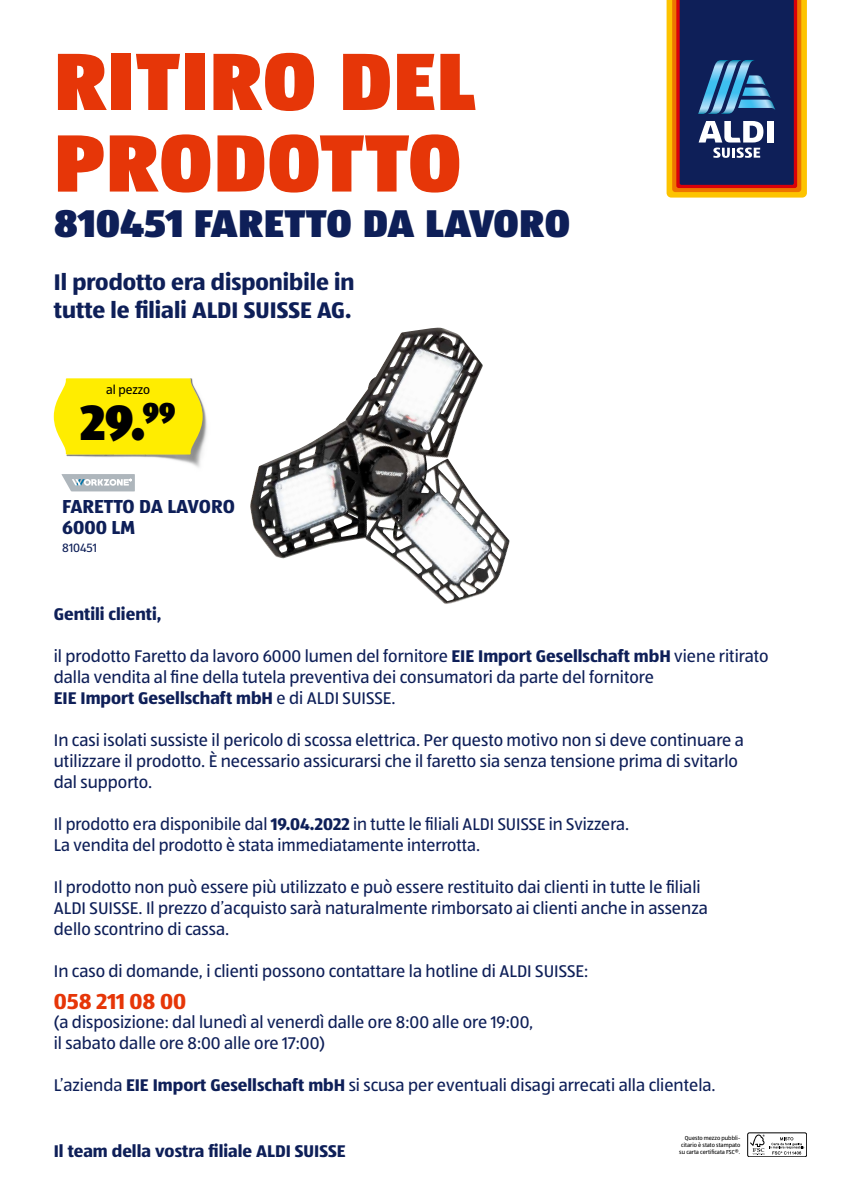
<style>
.page{position:relative;width:842px;height:1192px;background:#fff}
.page>*{position:absolute;margin:0;border:0;box-sizing:border-box;transform-origin:0 0}
.t1{font:900 84.15px/81.5px "ALDISUEDOT";letter-spacing:.01em;color:#e63608}
.t2{font:900 51.5px "ALDISUEDOT";color:#000;scale:.95 1}
.t3{font:900 40.1px "ALDISUEDOT";letter-spacing:.01em;color:#0e1f58}
.t4{font:700 23.4px/28.1px "ALDISUEDOT";color:#0e1f58}
.t5{font:700 22.5px "ALDISUEDOT";color:#e63608}
.t6{font:700 19.5px/21px "ALDISUEDOT";color:#0e1f58}
.t7{font:17.55px/21.1px "ALDISUEDOT";color:#0e1f58}
.t8{font:700 17.55px "ALDISUEDOT";color:#0e1f58}
.t9{font:12.9px "ALDISUEDOT";color:#000}
.t10{font:12.5px "ALDISUEDOT";color:#0e1f58}
.t11{font:6px/7.2px "ALDISUEDOT";color:#000;text-align:right}
.s1{font-weight:700}
</style>
<div class="page">
<svg style="left:666px;top:0;width:141px;height:198px;background:#564c58"></svg>
<img style="left:66px;top:405px;width:141px;height:63px">
<svg style="left:54px;top:378px;width:149px;height:77px;background:#fceb12"></svg>
<img style="left:250px;top:328px;width:260px;height:276px">
<svg style="left:61px;top:474px;width:74px;height:17px"></svg>
<div style="left:747px;top:1133px;width:60px;height:24px;border:1px solid #000;border-radius:2px"></div>
<svg style="left:750px;top:1135px;width:54px;height:20px"></svg>
<h1 class="t1" style="left:54px;top:39px;width:423px">RITIRO DEL<br>PRODOTTO</h1>
<h3 class="t3" style="left:54px;top:195px;width:518px">810451 FARETTO DA LAVORO</h3>
<h3 class="t4" style="left:54px;top:268px;width:302px">Il prodotto era disponibile in tutte le filiali ALDI SUISSE AG.</h3>
<p class="t9" style="left:106px;top:381px;width:45px">al pezzo</p>
<h2 class="t2" style="left:81px;top:386px;width:102px">29.<sup>99</sup></h2>
<p class="t6" style="left:62px;top:496px;width:174px">FARETTO DA LAVORO<br>6000 LM</p>
<p class="t10" style="left:62px;top:539px;width:36px">810451</p>
<p class="t8" style="left:54px;top:602px;width:109px">Gentili clienti,</p>
<p class="t7" style="left:54px;top:645px;width:716px">il prodotto Faretto da lavoro 6000 lumen del fornitore <span class="s1">EIE Import Gesellschaft mbH</span> viene ritirato dalla vendita al fine della tutela preventiva dei consumatori da parte del fornitore<br><span class="s1">EIE Import Gesellschaft mbH</span> e di ALDI SUISSE.</p>
<p class="t7" style="left:54px;top:729px;width:692px">In casi isolati sussiste il pericolo di scossa elettrica. Per questo motivo non si deve continuare a utilizzare il prodotto. È necessario assicurarsi che il faretto sia senza tensione prima di svitarlo dal supporto.</p>
<p class="t7" style="left:54px;top:813px;width:577px">Il prodotto era disponibile dal <span class="s1">19.04.2022</span> in tutte le filiali ALDI SUISSE in Svizzera.<br>La vendita del prodotto è stata immediatamente interrotta.</p>
<p class="t7" style="left:54px;top:876px;width:656px">Il prodotto non può essere più utilizzato e può essere restituito dai clienti in tutte le filiali<br>ALDI SUISSE. Il prezzo d’acquisto sarà naturalmente rimborsato ai clienti anche in assenza dello scontrino di cassa.</p>
<p class="t7" style="left:54px;top:960px;width:536px">In caso di domande, i clienti possono contattare la hotline di ALDI SUISSE:</p>
<p class="t5" style="left:54px;top:986px;width:134px">058 211 08 00</p>
<p class="t7" style="left:54px;top:1011px;width:481px">(a disposizione: dal lunedì al venerdì dalle ore 8:00 alle ore 19:00, il sabato dalle ore 8:00 alle ore 17:00)</p>
<p class="t7" style="left:54px;top:1074px;width:663px">L’azienda <span class="s1">EIE Import Gesellschaft mbH</span> si scusa per eventuali disagi arrecati alla clientela.</p>
<p class="t8" style="left:54px;top:1139px;width:293px">Il team della vostra filiale ALDI SUISSE</p>
<p class="t11" style="left:679px;top:1134px;width:63px">Questo mezzo pubbli&shy;citario è stato stampato su carta certificata FSC®.</p>
</div>
